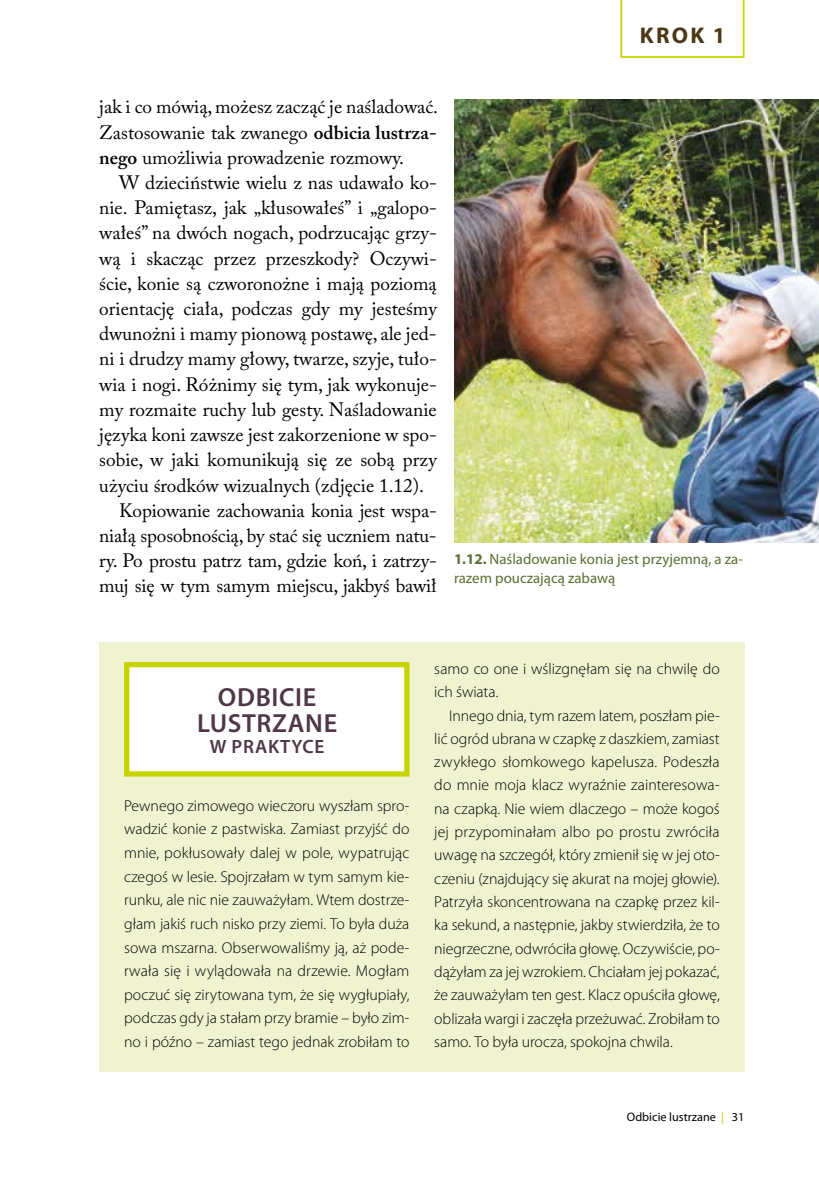
<style>
.page{position:relative;width:819px;height:1191px;background:#fff}
.page>*{position:absolute;margin:0;border:0;box-sizing:border-box;transform-origin:0 0}
.t1{font:600 26.25px/26.2px "Myriad Pro";letter-spacing:.025em;color:#4f3748;text-align:center}
.t2{font:700 22.75px "Myriad Pro";color:#4c3816}
.t3{font:19.25px "Adobe Caslon Pro";color:#000}
.t4{font:600 19.25px "Myriad Pro";letter-spacing:.04em;color:#4f3748}
.t5{font:300 15.75px/23.6px "Myriad Pro";color:#000;text-align:justify}
.t6{font:14.88px/19.2px "Myriad Pro";color:#586f31}
.t7{font:12.25px "Myriad Pro";color:#000}
.s1{font-weight:600}
.s2{font-weight:700}
.s3{color:#c7d300}
</style>
<div class="page">
<svg style="left:620px;top:0;width:124px;height:58px"></svg>
<div style="left:99px;top:642px;width:645px;height:429px;background:#f0f3d0"></div>
<img style="left:454px;top:99px;width:365px;height:443px">
<div style="left:124px;top:662px;width:285px;height:114px;background:#fff;border:5px solid #c7d300"></div>
<h2 class="t2" style="left:639px;top:21px;width:87px">KROK 1</h2>
<p class="t3" style="left:99px;top:95px;width:340px">jak i co mówią, możesz zacząć je naśladować.</p>
<p class="t3" style="left:99px;top:121px;width:339px">Zastosowanie tak zwanego <span class="s1">odbicia lustrza-</span></p>
<p class="t3" style="left:99px;top:146px;width:306px"><span class="s1">nego</span> umożliwia prowadzenie rozmowy.</p>
<p class="t3" style="left:119px;top:171px;width:319px">W dzieciństwie wielu z nas udawało ko-</p>
<p class="t3" style="left:99px;top:196px;width:339px">nie. Pamiętasz, jak „kłusowałeś” i „galopo-</p>
<p class="t3" style="left:99px;top:221px;width:339px">wałeś” na dwóch nogach, podrzucając grzy-</p>
<p class="t3" style="left:99px;top:247px;width:339px">wą i skacząc przez przeszkody? Oczywi-</p>
<p class="t3" style="left:99px;top:272px;width:339px">ście, konie są czworonożne i mają poziomą</p>
<p class="t3" style="left:99px;top:297px;width:339px">orientację ciała, podczas gdy my jesteśmy</p>
<p class="t3" style="left:99px;top:322px;width:339px">dwunożni i mamy pionową postawę, ale jed-</p>
<p class="t3" style="left:99px;top:347px;width:339px">ni i drudzy mamy głowy, twarze, szyje, tuło-</p>
<p class="t3" style="left:99px;top:373px;width:339px">wia i nogi. Różnimy się tym, jak wykonuje-</p>
<p class="t3" style="left:99px;top:398px;width:339px">my rozmaite ruchy lub gesty. Naśladowanie</p>
<p class="t3" style="left:99px;top:423px;width:339px">języka koni zawsze jest zakorzenione w spo-</p>
<p class="t3" style="left:99px;top:448px;width:339px">sobie, w jaki komunikują się ze sobą przy</p>
<p class="t3" style="left:99px;top:473px;width:326px">użyciu środków wizualnych (zdjęcie 1.12).</p>
<p class="t3" style="left:119px;top:499px;width:319px">Kopiowanie zachowania konia jest wspa-</p>
<p class="t3" style="left:99px;top:524px;width:339px">niałą sposobnością, by stać się uczniem natu-</p>
<p class="t3" style="left:99px;top:549px;width:339px">ry. Po prostu patrz tam, gdzie koń, i zatrzy-</p>
<p class="t3" style="left:99px;top:574px;width:339px">muj się w tym samym miejscu, jakbyś bawił</p>
<p class="t6" style="left:454px;top:549px;width:290px"><span class="s2">1.12.</span> Naśladowanie konia jest przyjemną, a za&shy;razem pouczającą zabawą</p>
<p class="t1" style="left:197px;top:683px;width:142px">ODBICIE<br>LUSTRZANE</p>
<p class="t4" style="left:210px;top:734px;width:116px">W PRAKTYCE</p>
<p class="t5" style="left:124px;top:793px;width:287px">Pewnego zimowego wieczoru wyszłam spro&shy;wadzić konie z pastwiska. Zamiast przyjść do mnie, pokłusowały dalej w pole, wypatrując czegoś w lesie. Spojrzałam w tym samym kie&shy;runku, ale nic nie zauważyłam. Wtem dostrze&shy;głam jakiś ruch nisko przy ziemi. To była duża sowa mszarna. Obserwowaliśmy ją, aż pode&shy;rwała się i wylądowała na drzewie. Mogłam poczuć się zirytowana tym, że się wygłupiały, podczas gdy ja stałam przy bramie – było zim&shy;no i późno – zamiast tego jednak zrobiłam to</p>
<p class="t5" style="left:434px;top:656px;width:287px">samo co one i wślizgnęłam się na chwilę do</p>
<p class="t5" style="left:434px;top:680px;width:66px">ich świata.</p>
<p class="t5" style="left:449px;top:703px;width:272px">Innego dnia, tym razem latem, poszłam pie-</p>
<p class="t5" style="left:434px;top:726px;width:287px">lić ogród ubrana w czapkę z daszkiem, zamiast</p>
<p class="t5" style="left:434px;top:750px;width:287px">zwykłego słomkowego kapelusza. Podeszła</p>
<p class="t5" style="left:434px;top:773px;width:287px">do mnie moja klacz wyraźnie zainteresowa-</p>
<p class="t5" style="left:434px;top:796px;width:287px">na czapką. Nie wiem dlaczego – może kogoś</p>
<p class="t5" style="left:434px;top:820px;width:287px">jej przypominałam albo po prostu zwróciła</p>
<p class="t5" style="left:434px;top:843px;width:287px">uwagę na szczegół, który zmienił się w jej oto-</p>
<p class="t5" style="left:434px;top:866px;width:287px">czeniu (znajdujący się akurat na mojej głowie).</p>
<p class="t5" style="left:434px;top:890px;width:287px">Patrzyła skoncentrowana na czapkę przez kil-</p>
<p class="t5" style="left:434px;top:913px;width:287px">ka sekund, a następnie, jakby stwierdziła, że to</p>
<p class="t5" style="left:434px;top:936px;width:287px">niegrzeczne, odwróciła głowę. Oczywiście, po-</p>
<p class="t5" style="left:434px;top:959px;width:287px">dążyłam za jej wzrokiem. Chciałam jej pokazać,</p>
<p class="t5" style="left:434px;top:983px;width:287px">że zauważyłam ten gest. Klacz opuściła głowę,</p>
<p class="t5" style="left:434px;top:1006px;width:287px">oblizała wargi i zaczęła przeżuwać. Zrobiłam to</p>
<p class="t5" style="left:434px;top:1029px;width:240px">samo. To była urocza, spokojna chwila.</p>
<p class="t7" style="left:627px;top:1109px;width:119px">Odbicie lustrzane <span class="s3">|</span> 31</p>
</div>
